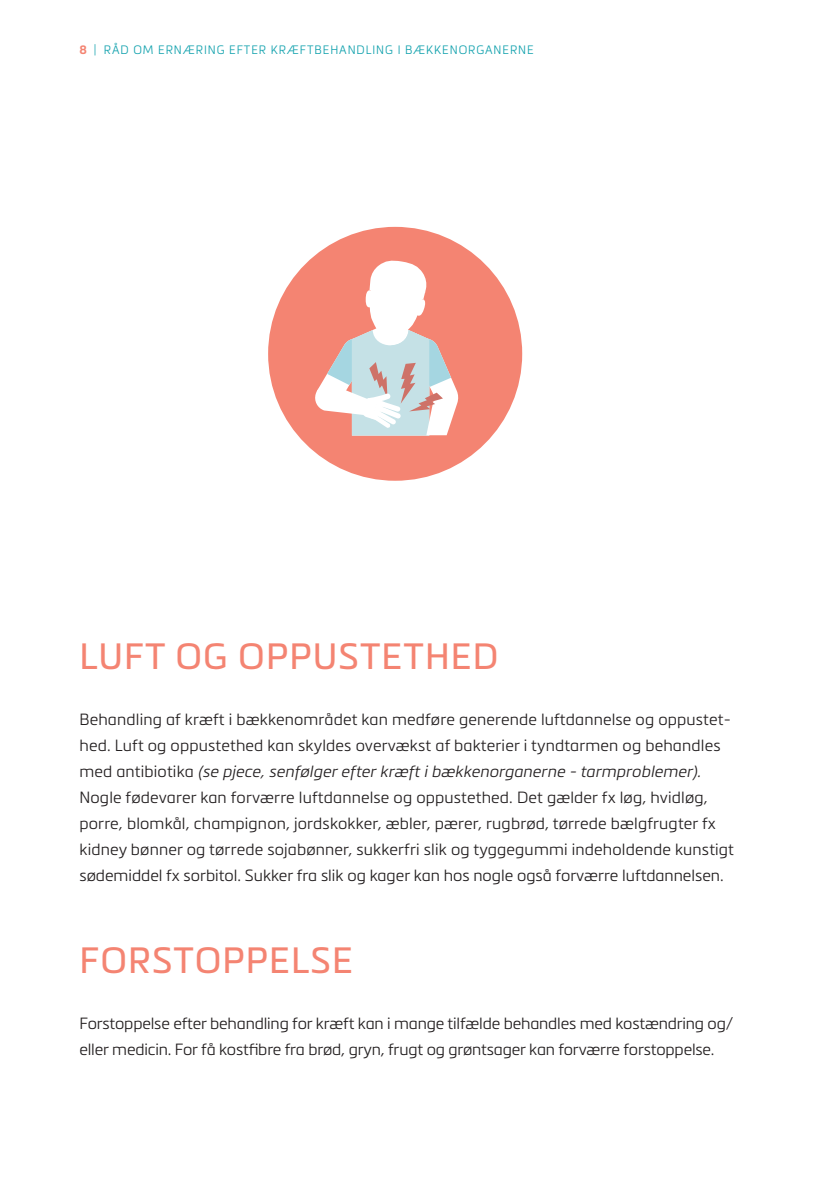
<style>
.page{position:relative;width:840px;height:1191px;background:#fff}
.page>*{position:absolute;margin:0;border:0;box-sizing:border-box;transform-origin:0 0}
.t1{font:36px "Metronic Pro";letter-spacing:.03em;color:#f48472}
.t2{font:300 16px/26px "Metronic Pro";letter-spacing:.01em;color:#231f20}
.t3{font:300 16px/26px "Metronic Pro";letter-spacing:-.01em;color:#231f20}
.t4{font:300 12px "Metronic Pro";letter-spacing:.08em;color:#0ea0ac}
.s1{font-weight:700;color:#f48472}
.s2{font-style:italic}
</style>
<div class="page">
<div style="left:268px;top:227px;width:254px;height:254px;background:#f48472;border-radius:50%"></div>
<svg style="left:315px;top:260px;width:143px;height:175px"></svg>
<p class="t4" style="left:79px;top:42px;width:455px"><span class="s1">8</span> | RÅD OM ERNÆRING EFTER KRÆFTBEHANDLING I BÆKKENORGANERNE</p>
<h1 class="t1" style="left:79px;top:630px;width:420px">LUFT OG OPPUSTETHED</h1>
<p class="t2" style="left:79px;top:706px;width:655px">Behandling af kræft i bækkenområdet kan medføre generende luftdannelse og oppustet&shy;hed. Luft og oppustethed kan skyldes overvækst af bakterier i tyndtarmen og behandles med antibiotika <span class="s2">(se pjece, senfølger efter kræft i bækkenorganerne - tarmproblemer).<br></span>Nogle fødevarer kan forværre luftdannelse og oppustethed. Det gælder fx løg, hvidløg, porre, blomkål, champignon, jordskokker, æbler, pærer, rugbrød, tørrede bælgfrugter fx kidney bønner og tørrede sojabønner, sukkerfri slik og tyggegummi indeholdende kunstigt sødemiddel fx sorbitol. Sukker fra slik og kager kan hos nogle også forværre luftdannelsen.</p>
<h1 class="t1" style="left:79px;top:934px;width:275px">FORSTOPPELSE</h1>
<p class="t3" style="left:79px;top:1010px;width:655px">Forstoppelse efter behandling for kræft kan i mange tilfælde behandles med kostændring og/ eller medicin. For få kostfibre fra brød, gryn, frugt og grøntsager kan forværre forstoppelse.</p>
</div>
